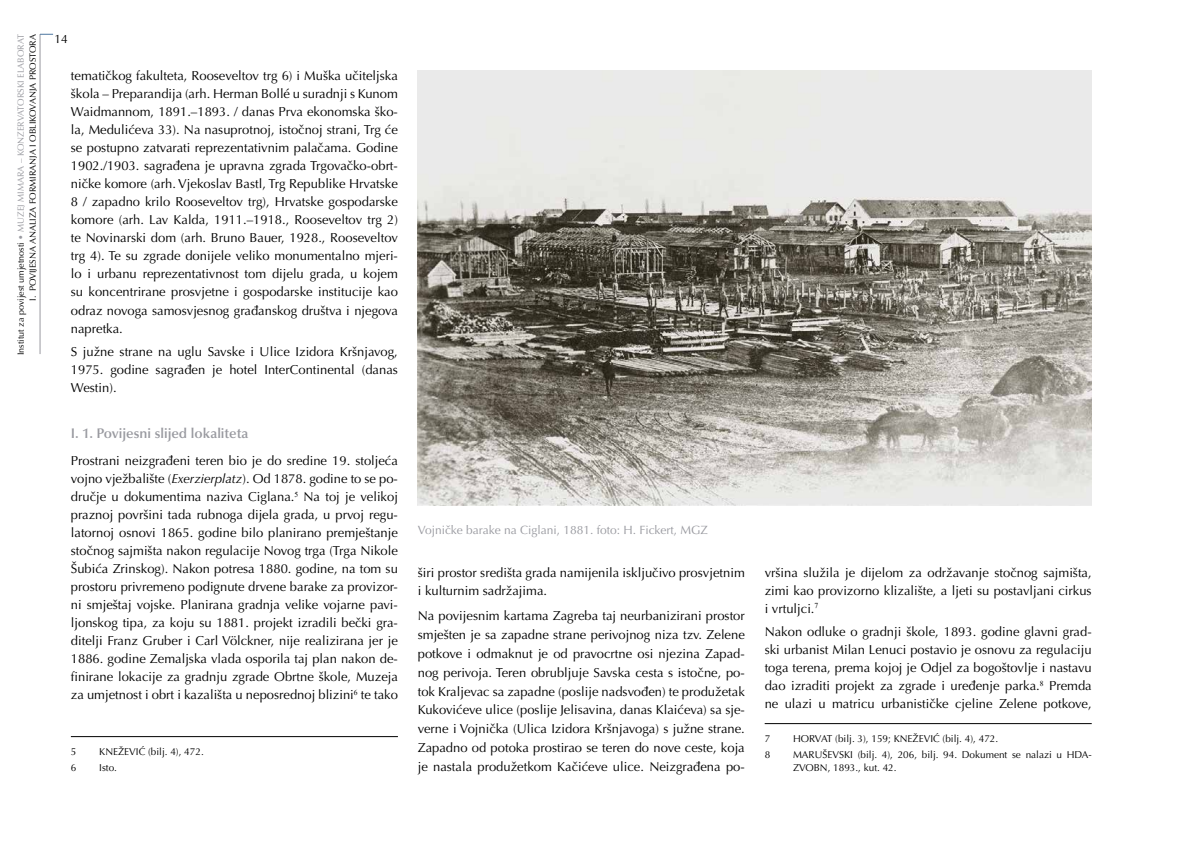
<style>
.page{position:relative;width:1191px;height:842px;background:#fff}
.page>*{position:absolute;margin:0;border:0;box-sizing:border-box;transform-origin:0 0}
.t1{font:600 14px "Optima LT Pro";color:#999aa0}
.t2{font:13px/18px "Optima LT Pro";color:#000;text-align:justify}
.t3{font:12px "Optima LT Pro";color:#999aa0}
.t4{font:12px "Optima LT Pro";color:#000}
.t5{font:10px/13px "Optima LT Pro";color:#000}
.t6{font:9px/11.8px "Optima LT Pro";color:#000;text-align:right}
.s1{color:#999aa0}
.s2{font-style:italic}
</style>
<div class="page">
<hr style="left:40px;top:34px;width:1px;height:320px;background:#999aa0">
<svg style="left:40px;top:34px;width:13px;height:1px"></svg>
<img style="left:418px;top:71px;width:673px;height:434px">
<hr style="left:71px;top:736px;width:327px;height:1px;background:#000">
<hr style="left:764px;top:723px;width:327px;height:1px;background:#000">
<p class="t6" style="left:15px;top:355px;width:323px;rotate:-90deg">Institut za povijest umjetnosti <span class="s1">• MUZEJ MIMARA – KONZERVATORSKI ELABORAT<br></span>I. POVIJESNA ANALIZA FORMIRANJA I OBLIKOVANJA PROSTORA</p>
<p class="t4" style="left:54px;top:31px;width:15px">14</p>
<p class="t2" style="left:71px;top:67px;width:328px">tematičkog fakulteta, Rooseveltov trg 6) i Muška učiteljska škola – Preparandija (arh. Herman Bollé u suradnji s Kunom Waidmannom, 1891.–1893. / danas Prva ekonomska ško&shy;la, Medulićeva 33). Na nasuprotnoj, istočnoj strani, Trg će se postupno zatvarati reprezentativnim palačama. Godine 1902./1903. sagrađena je upravna zgrada Trgovačko-obrt&shy;ničke komore (arh. Vjekoslav Bastl, Trg Republike Hrvatske 8 / zapadno krilo Rooseveltov trg), Hrvatske gospodarske komore (arh. Lav Kalda, 1911.–1918., Rooseveltov trg 2) te Novinarski dom (arh. Bruno Bauer, 1928., Rooseveltov trg 4). Te su zgrade donijele veliko monumentalno mjeri&shy;lo i urbanu reprezentativnost tom dijelu grada, u kojem su koncentrirane prosvjetne i gospodarske institucije kao odraz novoga samosvjesnog građanskog društva i njegova napretka.</p>
<p class="t2" style="left:71px;top:343px;width:328px">S južne strane na uglu Savske i Ulice Izidora Kršnjavog, 1975. godine sagrađen je hotel InterContinental (danas Westin).</p>
<p class="t1" style="left:71px;top:425px;width:179px">I. 1. Povijesni slijed lokaliteta</p>
<p class="t2" style="left:71px;top:452px;width:328px">Prostrani neizgrađeni teren bio je do sredine 19. stoljeća vojno vježbalište (<span class="s2">Exerzierplatz</span>). Od 1878. godine to se po&shy;dručje u dokumentima naziva Ciglana.<sup>5</sup> Na toj je velikoj praznoj površini tada rubnoga dijela grada, u prvoj regu&shy;latornoj osnovi 1865. godine bilo planirano premještanje stočnog sajmišta nakon regulacije Novog trga (Trga Nikole Šubića Zrinskog). Nakon potresa 1880. godine, na tom su prostoru privremeno podignute drvene barake za provizor&shy;ni smještaj vojske. Planirana gradnja velike vojarne pavi&shy;ljonskog tipa, za koju su 1881. projekt izradili bečki gra&shy;ditelji Franz Gruber i Carl Völckner, nije realizirana jer je 1886. godine Zemaljska vlada osporila taj plan nakon de&shy;finirane lokacije za gradnju zgrade Obrtne škole, Muzeja za umjetnost i obrt i kazališta u neposrednoj blizini<sup>6</sup> te tako</p>
<p class="t5" style="left:71px;top:745px;width:7px">5</p>
<p class="t5" style="left:99px;top:745px;width:106px">KNEŽEVIĆ (bilj. 4), 472.</p>
<p class="t5" style="left:71px;top:761px;width:7px">6</p>
<p class="t5" style="left:99px;top:761px;width:19px">Isto.</p>
<p class="t3" style="left:418px;top:522px;width:292px">Vojničke barake na Ciglani, 1881. foto: H. Fickert, MGZ</p>
<p class="t2" style="left:418px;top:563px;width:328px;line-height:18.9px">širi prostor središta grada namijenila isključivo prosvjetnim i kulturnim sadržajima.</p>
<p class="t2" style="left:418px;top:606px;width:328px;line-height:18.9px">Na povijesnim kartama Zagreba taj neurbanizirani prostor smješten je sa zapadne strane perivojnog niza tzv. Zelene potkove i odmaknut je od pravocrtne osi njezina Zapad&shy;nog perivoja. Teren obrubljuje Savska cesta s istočne, po&shy;tok Kraljevac sa zapadne (poslije nadsvođen) te produžetak Kukovićeve ulice (poslije Jelisavina, danas Klaićeva) sa sje&shy;verne i Vojnička (Ulica Izidora Kršnjavoga) s južne strane.<br>Zapadno od potoka prostirao se teren do nove ceste, koja je nastala produžetkom Kačićeve ulice. Neizgrađena po-</p>
<p class="t2" style="left:764px;top:563px;width:328px">vršina služila je dijelom za održavanje stočnog sajmišta, zimi kao provizorno klizalište, a ljeti su postavljani cirkus i vrtuljci.<sup>7</sup></p>
<p class="t2" style="left:764px;top:623px;width:328px">Nakon odluke o gradnji škole, 1893. godine glavni grad&shy;ski urbanist Milan Lenuci postavio je osnovu za regulaciju toga terena, prema kojoj je Odjel za bogoštovlje i nastavu dao izraditi projekt za zgrade i uređenje parka.<sup>8</sup> Premda ne ulazi u matricu urbanističke cjeline Zelene potkove,</p>
<p class="t5" style="left:764px;top:732px;width:7px">7</p>
<p class="t5" style="left:793px;top:732px;width:207px">HORVAT (bilj. 3), 159; KNEŽEVIĆ (bilj. 4), 472.</p>
<p class="t5" style="left:764px;top:748px;width:7px">8</p>
<p class="t5" style="left:793px;top:748px;width:300px">MARUŠEVSKI (bilj. 4), 206, bilj. 94. Dokument se nalazi u HDA-<br>ZVOBN, 1893., kut. 42.</p>
</div>
